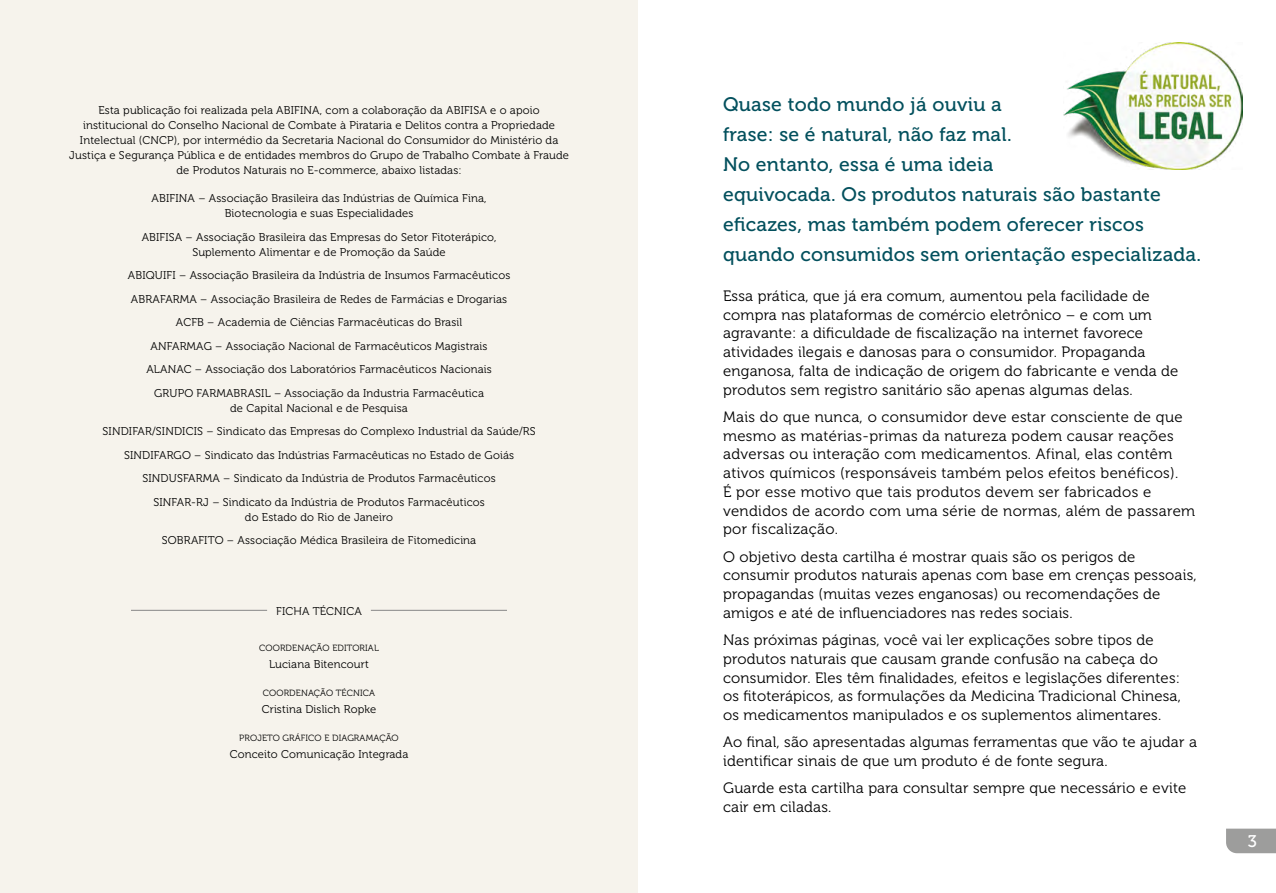
<style>
.page{position:relative;width:1276px;height:893px;background:#fff}
.page>*{position:absolute;margin:0;border:0;box-sizing:border-box;transform-origin:0 0}
.t1{font:19.5px/30px "Museo 500";letter-spacing:.015em;color:#03505d}
.t2{font:16.8px "Museo 500";color:#fff}
.t3{font:15px/18.8px "Museo 300";letter-spacing:.015em;color:#000}
.t4{font:11.25px/23.5px "Museo 300";letter-spacing:.015em;color:#000;text-align:center}
.t5{font:9px "Museo 300";letter-spacing:.015em;color:#000}
</style>
<div class="page">
<div style="left:0;top:0;width:638px;height:893px;background:#f6f3ec"></div>
<hr style="left:371px;top:610px;width:136px;height:1px;background:#878787">
<hr style="left:131px;top:610px;width:136px;height:1px;background:#878787">
<img style="left:1063px;top:43px;width:179px;height:126px">
<svg style="left:1226px;top:829px;width:50px;height:24px"></svg>
<p class="t4" style="left:69px;top:103px;width:501px;line-height:15px">Esta publicação foi realizada pela ABIFINA, com a colaboração da ABIFISA e o apoio institucional do Conselho Nacional de Combate à Pirataria e Delitos contra a Propriedade Intelectual (CNCP), por intermédio da Secretaria Nacional do Consumidor do Ministério da Justiça e Segurança Pública e de entidades membros do Grupo de Trabalho Combate à Fraude de Produtos Naturais no E-commerce, abaixo listadas:</p>
<p class="t4" style="left:152px;top:191px;width:336px;line-height:15px">ABIFINA – Associação Brasileira das Indústrias de Química Fina,<br>Biotecnologia e suas Especialidades</p>
<p class="t4" style="left:142px;top:229px;width:356px;line-height:15px">ABIFISA – Associação Brasileira das Empresas do Setor Fitoterápico,<br>Suplemento Alimentar e de Promoção da Saúde</p>
<p class="t4" style="left:128px;top:264px;width:384px">ABIQUIFI – Associação Brasileira da Indústria de Insumos Farmacêuticos ABRAFARMA – Associação Brasileira de Redes de Farmácias e Drogarias ACFB – Academia de Ciências Farmacêuticas do Brasil<br>ANFARMAG – Associação Nacional de Farmacêuticos Magistrais ALANAC – Associação dos Laboratórios Farmacêuticos Nacionais GRUPO FARMABRASIL – Associação da Industria Farmacêutica</p>
<p class="t4" style="left:103px;top:396px;width:435px">de Capital Nacional e de Pesquisa<br>SINDIFAR/SINDICIS – Sindicato das Empresas do Complexo Industrial da Saúde/RS SINDIFARGO – Sindicato das Indústrias Farmacêuticas no Estado de Goiás SINDUSFARMA – Sindicato da Indústria de Produtos Farmacêuticos<br>SINFAR-RJ – Sindicato da Indústria de Produtos Farmacêuticos</p>
<p class="t4" style="left:162px;top:505px;width:316px">do Estado do Rio de Janeiro<br>SOBRAFITO – Associação Médica Brasileira de Fitomedicina</p>
<p class="t4" style="left:276px;top:599px;width:87px">FICHA TÉCNICA</p>
<p class="t5" style="left:259px;top:643px;width:121px">COORDENAÇÃO EDITORIAL</p>
<p class="t4" style="left:269px;top:653px;width:101px">Luciana Bitencourt</p>
<p class="t5" style="left:263px;top:688px;width:114px">COORDENAÇÃO TÉCNICA</p>
<p class="t4" style="left:262px;top:697px;width:116px">Cristina Dislich Ropke</p>
<p class="t5" style="left:239px;top:733px;width:161px">PROJETO GRÁFICO E DIAGRAMAÇÃO</p>
<p class="t4" style="left:230px;top:742px;width:180px">Conceito Comunicação Integrada</p>
<h1 class="t1" style="left:723px;top:89px;width:479px">Quase todo mundo já ouviu a<br>frase: se é natural, não faz mal.<br>No entanto, essa é uma ideia<br>equivocada. Os produtos naturais são bastante eficazes, mas também podem oferecer riscos quando consumidos sem orientação especializada.</h1>
<p class="t3" style="left:723px;top:287px;width:457px">Essa prática, que já era comum, aumentou pela facilidade de compra nas plataformas de comércio eletrônico – e com um agravante: a dificuldade de fiscalização na internet favorece atividades ilegais e danosas para o consumidor. Propaganda enganosa, falta de indicação de origem do fabricante e venda de produtos sem registro sanitário são apenas algumas delas.</p>
<p class="t3" style="left:723px;top:408px;width:474px">Mais do que nunca, o consumidor deve estar consciente de que mesmo as matérias-primas da natureza podem causar reações adversas ou interação com medicamentos. Afinal, elas contêm ativos químicos (responsáveis também pelos efeitos benéficos).<br>É por esse motivo que tais produtos devem ser fabricados e vendidos de acordo com uma série de normas, além de passarem por fiscalização.</p>
<p class="t3" style="left:723px;top:547px;width:475px">O objetivo desta cartilha é mostrar quais são os perigos de consumir produtos naturais apenas com base em crenças pessoais, propagandas (muitas vezes enganosas) ou recomendações de amigos e até de influenciadores nas redes sociais.</p>
<p class="t3" style="left:723px;top:631px;width:459px">Nas próximas páginas, você vai ler explicações sobre tipos de produtos naturais que causam grande confusão na cabeça do consumidor. Eles têm finalidades, efeitos e legislações diferentes: os fitoterápicos, as formulações da Medicina Tradicional Chinesa, os medicamentos manipulados e os suplementos alimentares.</p>
<p class="t3" style="left:723px;top:733px;width:475px">Ao final, são apresentadas algumas ferramentas que vão te ajudar a identificar sinais de que um produto é de fonte segura.</p>
<p class="t3" style="left:723px;top:779px;width:465px">Guarde esta cartilha para consultar sempre que necessário e evite cair em ciladas.</p>
<p class="t2" style="left:1248px;top:832px;width:11px">3</p>
</div>
